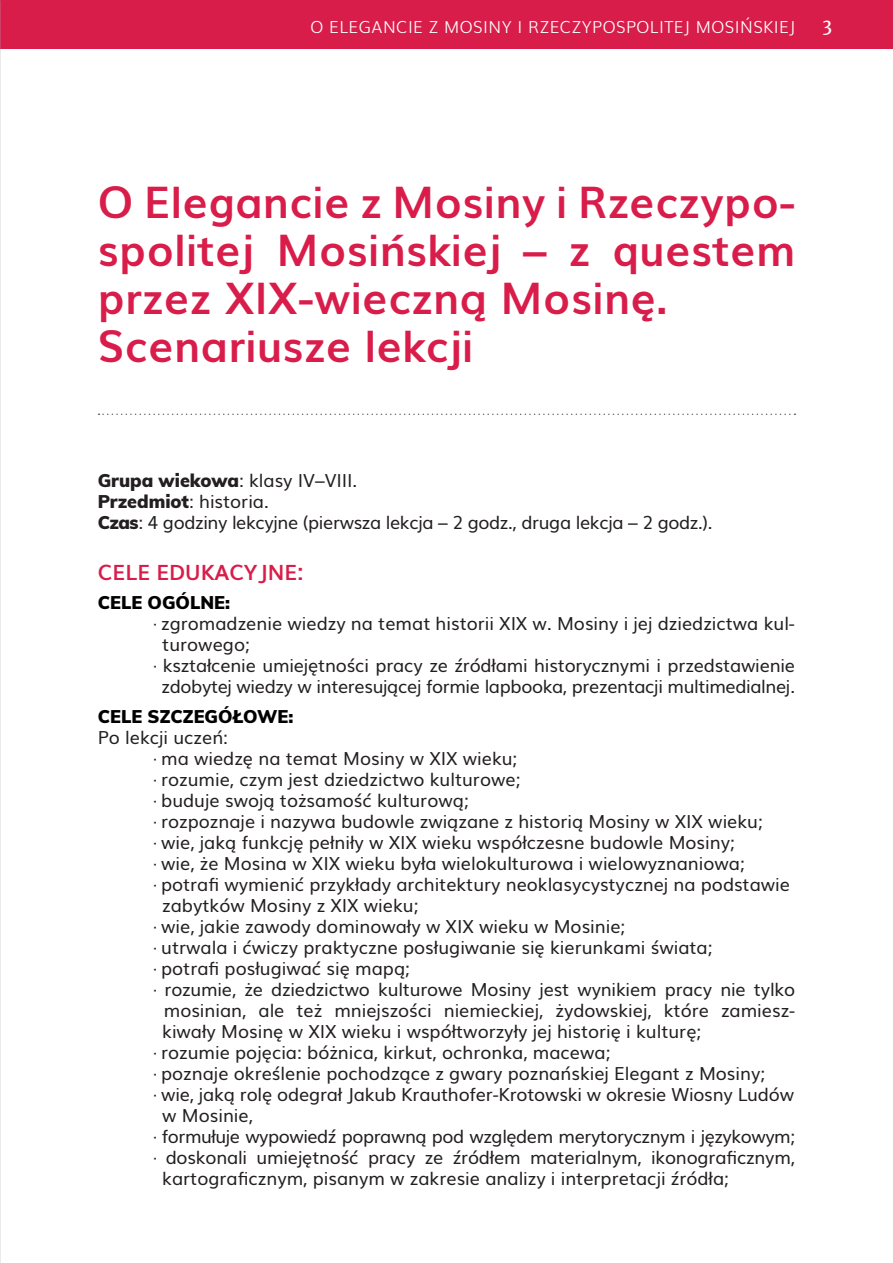
<style>
.page{position:relative;width:893px;height:1263px;background:#fff}
.page>*{position:absolute;margin:0;border:0;box-sizing:border-box;transform-origin:0 0}
.t1{font:700 43.5px/47.8px "Muli";letter-spacing:.01em;color:#d91d4a;text-align:justify}
.t2{font:700 21px "Muli";color:#d91d4a}
.t3{font:18px/21px "Muli";color:#231f20}
.t4{font:18px "Muli";letter-spacing:-.02em;color:#231f20}
.t5{font:18px "Muli";letter-spacing:-.025em;color:#231f20}
.t6{font:900 18px "Muli";color:#000}
.t7{font:18px "Merriweather";color:#fff}
.t8{font:300 16.5px "Muli";letter-spacing:.03em;color:#fff}
.s1{font-weight:900}
</style>
<div class="page">
<div style="left:0;top:0;width:893px;height:48px;background:#d91d4a"></div>
<svg style="left:99px;top:414px;width:696px;height:1px"></svg>
<p class="t8" style="left:310px;top:14px;width:486px">O ELEGANCIE Z MOSINY I RZECZYPOSPOLITEJ MOSIŃSKIEJ</p>
<p class="t7" style="left:822px;top:15px;width:12px">3</p>
<p class="t1" style="left:98px;top:176px;width:699px">O Elegancie z Mosiny i Rzeczypo&shy;spolitej Mosińskiej – z questem przez XIX-wieczną Mosinę.</p>
<p class="t1" style="left:98px;top:319px;width:377px">Scenariusze lekcji</p>
<p class="t3" style="left:98px;top:469px;width:261px"><span class="s1">Grupa wiekowa</span>: klasy IV–VIII.</p>
<p class="t3" style="left:98px;top:490px;width:173px"><span class="s1">Przedmiot</span>: historia.</p>
<p class="t4" style="left:98px;top:508px;width:616px"><span class="s1">Czas</span>: 4 godziny lekcyjne (pierwsza lekcja – 2 godz., druga lekcja – 2 godz.).</p>
<p class="t2" style="left:98px;top:555px;width:207px">CELE EDUKACYJNE:</p>
<p class="t6" style="left:98px;top:589px;width:134px">CELE OGÓLNE:</p>
<p class="t3" style="left:162px;top:612px;width:634px;text-indent:-10px">· zgromadzenie wiedzy na temat historii XIX w. Mosiny i jej dziedzictwa kul&shy;turowego;</p>
<p class="t3" style="left:152px;top:654px;width:645px">· kształcenie umiejętności pracy ze źródłami historycznymi i przedstawienie</p>
<p class="t4" style="left:162px;top:672px;width:635px">zdobytej wiedzy w interesującej formie lapbooka, prezentacji multimedialnej.</p>
<p class="t6" style="left:98px;top:703px;width:197px">CELE SZCZEGÓŁOWE:</p>
<p class="t3" style="left:98px;top:725px;width:132px">Po lekcji uczeń:</p>
<p class="t3" style="left:152px;top:746px;width:367px">· ma wiedzę na temat Mosiny w XIX wieku;</p>
<p class="t3" style="left:152px;top:767px;width:370px">· rozumie, czym jest dziedzictwo kulturowe;</p>
<p class="t3" style="left:152px;top:788px;width:318px">· buduje swoją tożsamość kulturową;</p>
<p class="t3" style="left:152px;top:809px;width:613px">· rozpoznaje i nazywa budowle związane z historią Mosiny w XIX wieku;</p>
<p class="t3" style="left:152px;top:830px;width:585px">· wie, jaką funkcję pełniły w XIX wieku współczesne budowle Mosiny;</p>
<p class="t3" style="left:152px;top:851px;width:594px">· wie, że Mosina w XIX wieku była wielokulturowa i wielowyznaniowa;</p>
<p class="t3" style="left:162px;top:872px;width:629px;text-indent:-10px">· potrafi wymienić przykłady architektury neoklasycystycznej na podstawie zabytków Mosiny z XIX wieku;</p>
<p class="t3" style="left:152px;top:914px;width:475px">· wie, jakie zawody dominowały w XIX wieku w Mosinie;</p>
<p class="t3" style="left:152px;top:935px;width:562px">· utrwala i ćwiczy praktyczne posługiwanie się kierunkami świata;</p>
<p class="t3" style="left:152px;top:956px;width:260px">· potrafi posługiwać się mapą;</p>
<p class="t3" style="left:152px;top:977px;width:645px">· rozumie, że dziedzictwo kulturowe Mosiny jest wynikiem pracy nie tylko</p>
<p class="t3" style="left:162px;top:998px;width:634px">mosinian, ale też mniejszości niemieckiej, żydowskiej, które zamiesz&shy;kiwały Mosinę w XIX wieku i współtworzyły jej historię i kulturę;</p>
<p class="t3" style="left:152px;top:1040px;width:460px">· rozumie pojęcia: bóżnica, kirkut, ochronka, macewa;</p>
<p class="t3" style="left:152px;top:1061px;width:615px">· poznaje określenie pochodzące z gwary poznańskiej Elegant z Mosiny;</p>
<p class="t3" style="left:162px;top:1082px;width:633px;text-indent:-10px">· wie, jaką rolę odegrał Jakub Krauthofer-Krotowski w okresie Wiosny Ludów w Mosinie,</p>
<p class="t5" style="left:152px;top:1121px;width:645px">· formułuje wypowiedź poprawną pod względem merytorycznym i językowym;</p>
<p class="t3" style="left:152px;top:1145px;width:645px">· doskonali umiejętność pracy ze źródłem materialnym, ikonograficznym,</p>
<p class="t3" style="left:162px;top:1166px;width:568px">kartograficznym, pisanym w zakresie analizy i interpretacji źródła;</p>
</div>
